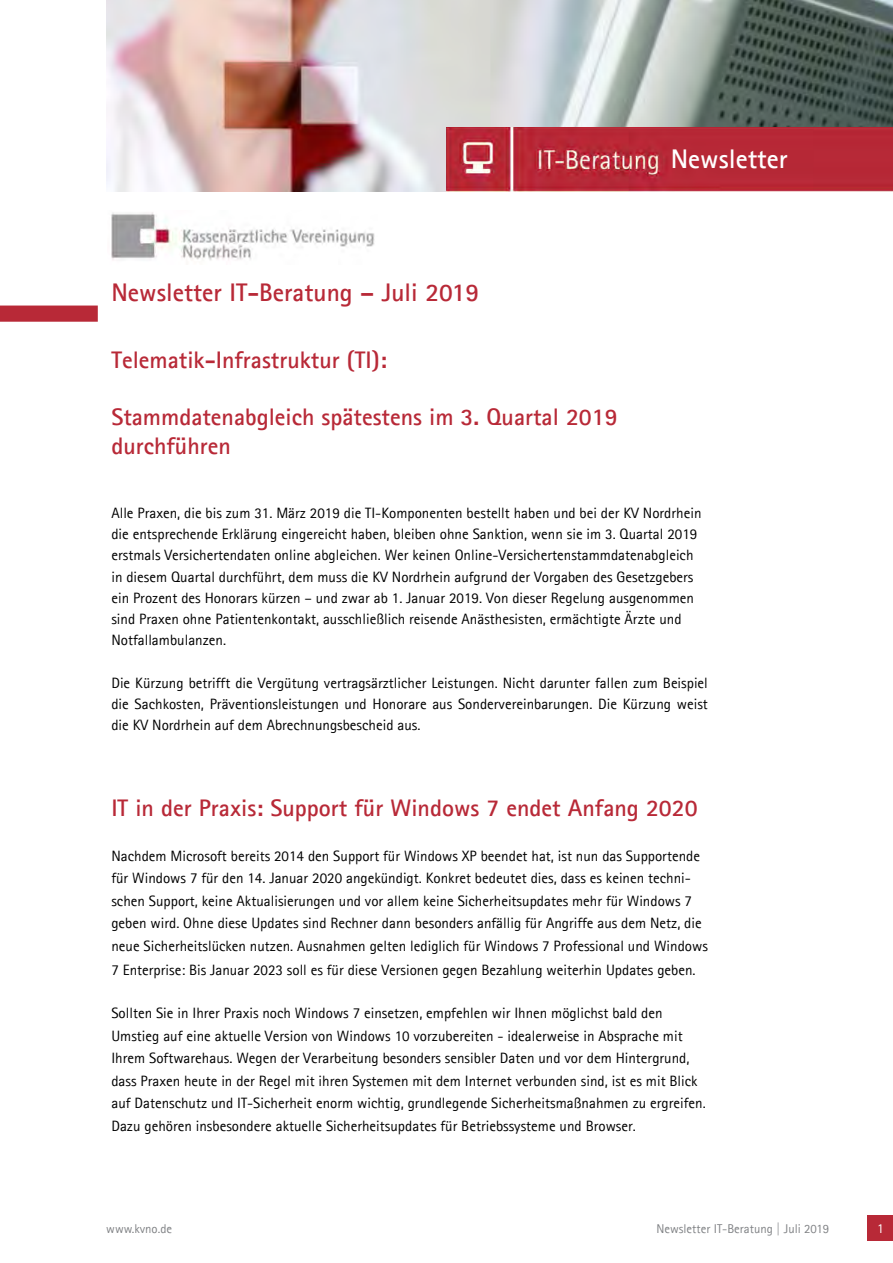
<style>
.page{position:relative;width:893px;height:1263px;background:#fff}
.page>*{position:absolute;margin:0;border:0;box-sizing:border-box;transform-origin:0 0}
.t1{font:700 27px "Agfa Rotis Sans Serif";color:#fff}
.t2{font:700 25.5px "Agfa Rotis Sans Serif";color:#b82937}
.t3{font:700 24px/28.8px "Agfa Rotis Sans Serif";color:#b82937}
.t4{font:15px/22.5px "Agfa Rotis Sans Serif";color:#000}
.t5{font:13.5px "Agfa Rotis Sans Serif";color:#fff}
.t6{font:12.75px "Agfa Rotis Sans Serif";color:#808285}
</style>
<div class="page">
<div style="left:868px;top:1215px;width:25px;height:26px;background:#b82937"></div>
<div style="left:1px;top:306px;width:96px;height:15px;background:#b82937"></div>
<div style="left:0;top:306px;width:98px;height:16px;border:2px solid #b82937"></div>
<img style="left:111px;top:212px;width:264px;height:49px">
<img style="left:106px;top:0;width:787px;height:191px">
<img style="left:446px;top:127px;width:447px;height:65px">
<h2 class="t2" style="left:111px;top:276px;width:369px">Newsletter IT-Beratung – Juli 2019</h2>
<h3 class="t3" style="left:111px;top:345px;width:277px">Telematik-Infrastruktur (TI):</h3>
<h3 class="t3" style="left:111px;top:402px;width:508px">Stammdatenabgleich spätestens im 3. Quartal 2019 durchführen</h3>
<h1 class="t1" style="left:671px;top:142px;width:118px">Newsletter</h1>
<p class="t4" style="left:111px;top:502px;width:592px;line-height:21.3px">Alle Praxen, die bis zum 31. März 2019 die TI-Komponenten bestellt haben und bei der KV Nordrhein die entsprechende Erklärung eingereicht haben, bleiben ohne Sanktion, wenn sie im 3. Quartal 2019 erstmals Versichertendaten online abgleichen. Wer keinen Online-Versichertenstammdatenabgleich in diesem Quartal durchführt, dem muss die KV Nordrhein aufgrund der Vorgaben des Gesetzgebers ein Prozent des Honorars kürzen – und zwar ab 1. Januar 2019. Von dieser Regelung ausgenommen sind Praxen ohne Patientenkontakt, ausschließlich reisende Anästhesisten, ermächtigte Ärzte und Notfallambulanzen.</p>
<p class="t4" style="left:111px;top:672px;width:598px;line-height:21.3px;text-align:justify">Die Kürzung betrifft die Vergütung vertragsärztlicher Leistungen. Nicht darunter fallen zum Beispiel die Sachkosten, Präventionsleistungen und Honorare aus Sondervereinbarungen. Die Kürzung weist die KV Nordrhein auf dem Abrechnungsbescheid aus.</p>
<h3 class="t3" style="left:111px;top:792px;width:588px">IT in der Praxis: Support für Windows 7 endet Anfang 2020</h3>
<p class="t4" style="left:111px;top:844px;width:598px">Nachdem Microsoft bereits 2014 den Support für Windows XP beendet hat, ist nun das Supportende für Windows 7 für den 14. Januar 2020 angekündigt. Konkret bedeutet dies, dass es keinen techni&shy;schen Support, keine Aktualisierungen und vor allem keine Sicherheitsupdates mehr für Windows 7 geben wird. Ohne diese Updates sind Rechner dann besonders anfällig für Angriffe aus dem Netz, die neue Sicherheitslücken nutzen. Ausnahmen gelten lediglich für Windows 7 Professional und Windows</p>
<p class="t4" style="left:111px;top:959px;width:586px">7 Enterprise: Bis Januar 2023 soll es für diese Versionen gegen Bezahlung weiterhin Updates geben.</p>
<p class="t4" style="left:111px;top:1001px;width:596px">Sollten Sie in Ihrer Praxis noch Windows 7 einsetzen, empfehlen wir Ihnen möglichst bald den Umstieg auf eine aktuelle Version von Windows 10 vorzubereiten - idealerweise in Absprache mit Ihrem Softwarehaus. Wegen der Verarbeitung besonders sensibler Daten und vor dem Hintergrund, dass Praxen heute in der Regel mit ihren Systemen mit dem Internet verbunden sind, ist es mit Blick auf Datenschutz und IT-Sicherheit enorm wichtig, grundlegende Sicherheitsmaßnahmen zu ergreifen.<br>Dazu gehören insbesondere aktuelle Sicherheitsupdates für Betriebssysteme und Browser.</p>
<p class="t6" style="left:106px;top:1221px;width:67px">www.kvno.de</p>
<p class="t6" style="left:656px;top:1221px;width:174px">Newsletter IT-Beratung | Juli 2019</p>
<p class="t5" style="left:877px;top:1221px;width:8px">1</p>
</div>
